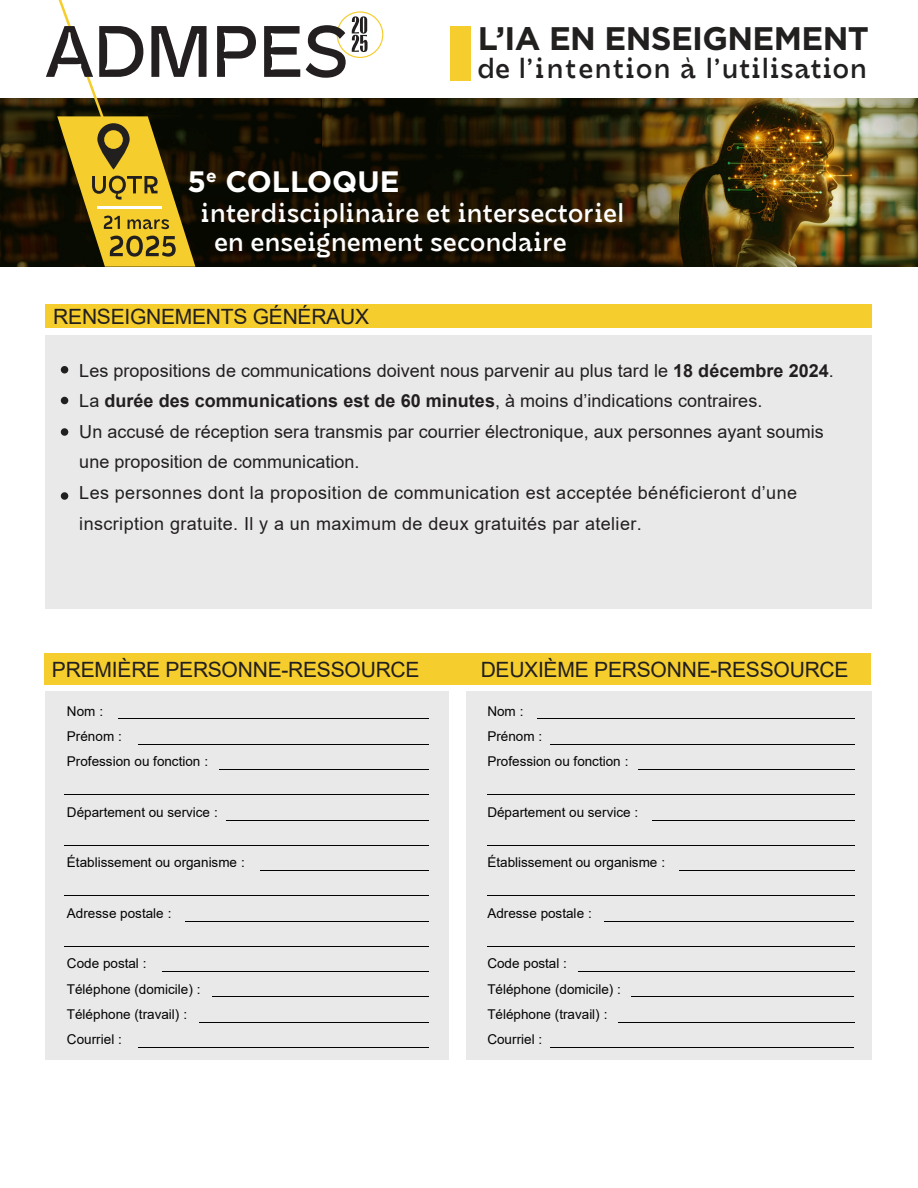
<style>
.page{position:relative;width:918px;height:1188px;background:#fff}
.page>*{position:absolute;margin:0;border:0;box-sizing:border-box;transform-origin:0 0}
.t1{font:700 32.55px "Gotham";letter-spacing:-.02em;color:#221f1f}
.t2{font:700 29.55px "Gotham";color:#fff}
.t3{font:600 27.6px "DX Rigraf";letter-spacing:.04em;color:#221f1f}
.t4{font:600 25.8px/30px "DX Rigraf";letter-spacing:.02em;color:#fff}
.t5{font:21px "Arial";letter-spacing:-.015em;color:#221f1f}
.t6{font:18px/30.6px "Arial";color:#231f20}
.t7{font:13.5px "Arial";color:#000}
.s1{font-weight:700}
</style>
<div class="page">
<div style="left:46px;top:304px;width:826px;height:24px;background:#f5cd2d"></div>
<div style="left:45px;top:335px;width:826px;height:274px;background:#e9e9e9"></div>
<div style="left:45px;top:691px;width:826px;height:369px;background:#e9e9e9"></div>
<div style="left:44px;top:654px;width:827px;height:31px;background:#f5cd2d"></div>
<div style="left:61px;top:366px;width:7px;height:8px;background:#221f1f;border-radius:50%"></div>
<div style="left:61px;top:397px;width:7px;height:7px;background:#221f1f;border-radius:50%"></div>
<div style="left:61px;top:428px;width:7px;height:8px;background:#221f1f;border-radius:50%"></div>
<div style="left:61px;top:492px;width:7px;height:8px;background:#221f1f;border-radius:50%"></div>
<img style="left:0;top:99px;width:918px;height:167px">
<svg style="left:217px;top:26px;width:39px;height:51px"></svg>
<svg style="left:264px;top:26px;width:36px;height:51px"></svg>
<svg style="left:306px;top:11px;width:77px;height:67px"></svg>
<svg style="left:46px;top:0;width:161px;height:267px"></svg>
<hr style="left:98px;top:206px;width:64px;height:2px;background:#fff">
<div style="left:450px;top:26px;width:21px;height:55px;background:#f5cd2d"></div>
<div style="left:449px;top:685px;width:17px;height:394px;background:#fff"></div>
<h1 class="t1" style="left:478px;top:19px;width:393px">L’IA EN ENSEIGNEMENT</h1>
<h3 class="t3" style="left:478px;top:50px;width:390px">de l’intention à l’utilisation</h3>
<h2 class="t2" style="left:188px;top:164px;width:213px">5<sup>e</sup> COLLOQUE</h2>
<h3 class="t4" style="left:214px;top:197px;width:411px;text-indent:-13px">interdisciplinaire et intersectoriel en enseignement secondaire</h3>
<p class="t5" style="left:53px;top:302px;width:317px">RENSEIGNEMENTS GÉNÉRAUX</p>
<p class="t6" style="left:79px;top:355px;width:756px">Les propositions de communications doivent nous parvenir au plus tard le <span class="s1">18 décembre 2024</span>.<br>La <span class="s1">durée des communications est de 60 minutes</span>, à moins d’indications contraires.<br>Un accusé de réception sera transmis par courrier électronique, aux personnes ayant soumis une proposition de communication.<br>Les personnes dont la proposition de communication est acceptée bénéficieront d’une inscription gratuite. Il y a un maximum de deux gratuités par atelier.</p>
<p class="t5" style="left:52px;top:655px;width:369px">PREMIÈRE PERSONNE-RESSOURCE</p>
<p class="t5" style="left:481px;top:655px;width:369px">DEUXIÈME PERSONNE-RESSOURCE</p>
<p class="t7" style="left:67px;top:702px;width:38px">Nom :</p>
<p class="t7" style="left:487px;top:702px;width:38px">Nom :</p>
<p class="t7" style="left:67px;top:727px;width:56px">Prénom :</p>
<p class="t7" style="left:487px;top:727px;width:56px">Prénom :</p>
<p class="t7" style="left:67px;top:752px;width:143px">Profession ou fonction :</p>
<p class="t7" style="left:487px;top:752px;width:143px">Profession ou fonction :</p>
<p class="t7" style="left:67px;top:803px;width:153px">Département ou service :</p>
<p class="t7" style="left:487px;top:803px;width:152px">Département ou service :</p>
<p class="t7" style="left:67px;top:853px;width:180px">Établissement ou organisme :</p>
<p class="t7" style="left:487px;top:853px;width:179px">Établissement ou organisme :</p>
<p class="t7" style="left:67px;top:904px;width:106px">Adresse postale :</p>
<p class="t7" style="left:487px;top:904px;width:106px">Adresse postale :</p>
<p class="t7" style="left:67px;top:954px;width:81px">Code postal :</p>
<p class="t7" style="left:487px;top:954px;width:81px">Code postal :</p>
<p class="t7" style="left:67px;top:980px;width:135px">Téléphone (domicile) :</p>
<p class="t7" style="left:487px;top:980px;width:135px">Téléphone (domicile) :</p>
<p class="t7" style="left:67px;top:1005px;width:122px">Téléphone (travail) :</p>
<p class="t7" style="left:487px;top:1005px;width:122px">Téléphone (travail) :</p>
<p class="t7" style="left:67px;top:1030px;width:56px">Courriel :</p>
<p class="t7" style="left:487px;top:1030px;width:56px">Courriel :</p>
</div>
